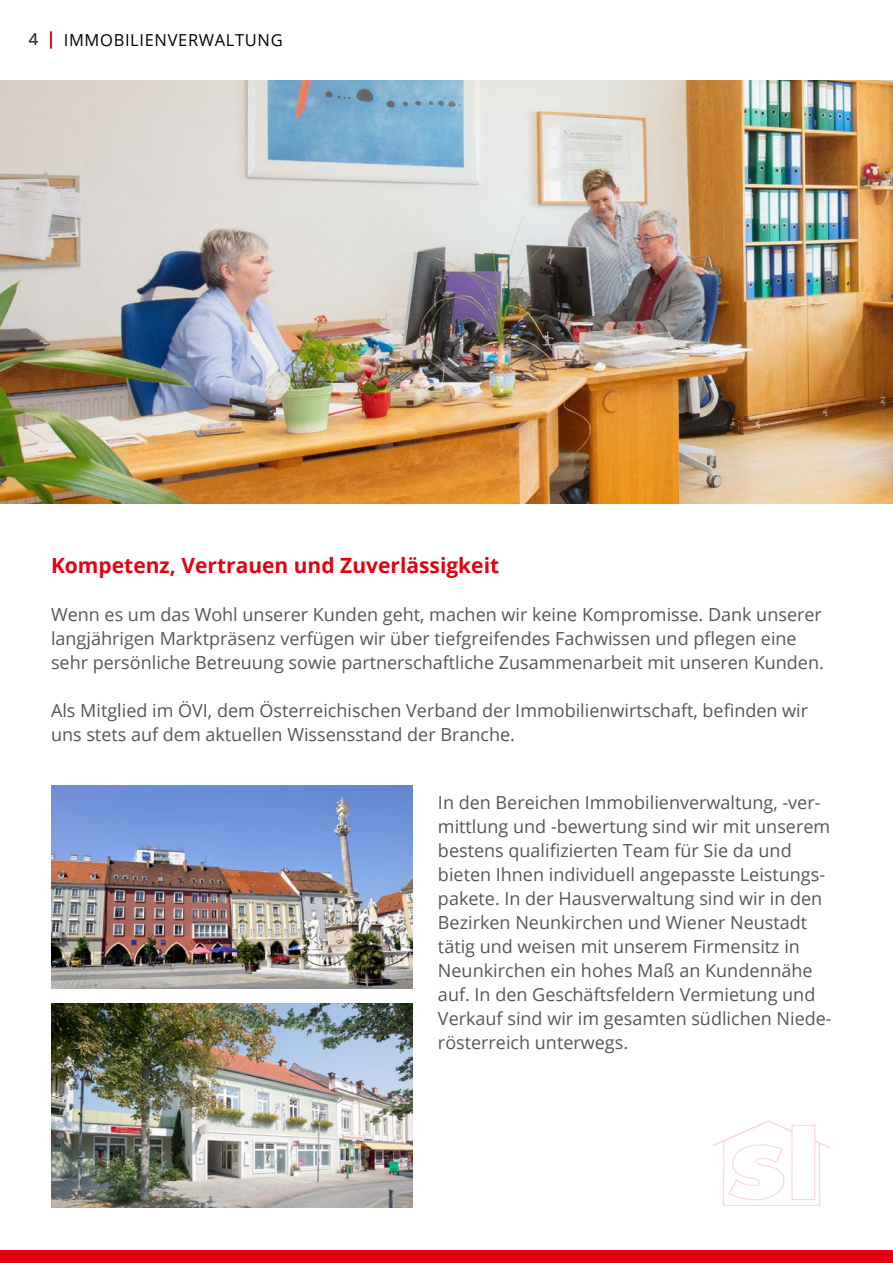
<style>
.page{position:relative;width:893px;height:1263px;background:#fff}
.page>*{position:absolute;margin:0;border:0;box-sizing:border-box;transform-origin:0 0}
.t1{font:700 21px "Open Sans";color:#e3000f}
.t2{font:18px/24px "Open Sans";color:#565656}
.t3{font:16.5px "Open Sans";letter-spacing:.04em;color:#000}
.t4{font:16.5px "Open Sans";color:#303f48}
</style>
<div class="page">
<div style="left:0;top:1250px;width:893px;height:13px;background:#e3000f"></div>
<svg style="left:50px;top:31px;width:2px;height:17px"></svg>
<img style="left:0;top:81px;width:893px;height:423px">
<img style="left:51px;top:785px;width:361px;height:203px">
<img style="left:51px;top:1004px;width:361px;height:203px">
<svg style="left:712px;top:1120px;width:119px;height:86px"></svg>
<p class="t4" style="left:29px;top:28px;width:11px">4</p>
<p class="t3" style="left:64px;top:28px;width:220px">IMMOBILIENVERWALTUNG</p>
<p class="t1" style="left:51px;top:550px;width:450px">Kompetenz, Vertrauen und Zuverlässigkeit</p>
<p class="t2" style="left:51px;top:602px;width:774px">Wenn es um das Wohl unserer Kunden geht, machen wir keine Kompromisse. Dank unserer langjährigen Marktpräsenz verfügen wir über tiefgreifendes Fachwissen und pflegen eine sehr persönliche Betreuung sowie partnerschaftliche Zusammenarbeit mit unseren Kunden.</p>
<p class="t2" style="left:51px;top:698px;width:759px">Als Mitglied im ÖVI, dem Österreichischen Verband der Immobilienwirtschaft, befinden wir uns stets auf dem aktuellen Wissensstand der Branche.</p>
<p class="t2" style="left:438px;top:790px;width:395px">In den Bereichen Immobilienverwaltung, -ver&shy;mittlung und -bewertung sind wir mit unserem bestens qualifizierten Team für Sie da und bieten Ihnen individuell angepasste Leistungs&shy;pakete. In der Hausverwaltung sind wir in den Bezirken Neunkirchen und Wiener Neustadt tätig und weisen mit unserem Firmensitz in Neunkirchen ein hohes Maß an Kundennähe auf. In den Geschäftsfeldern Vermietung und Verkauf sind wir im gesamten südlichen Niede&shy;rösterreich unterwegs.</p>
</div>
